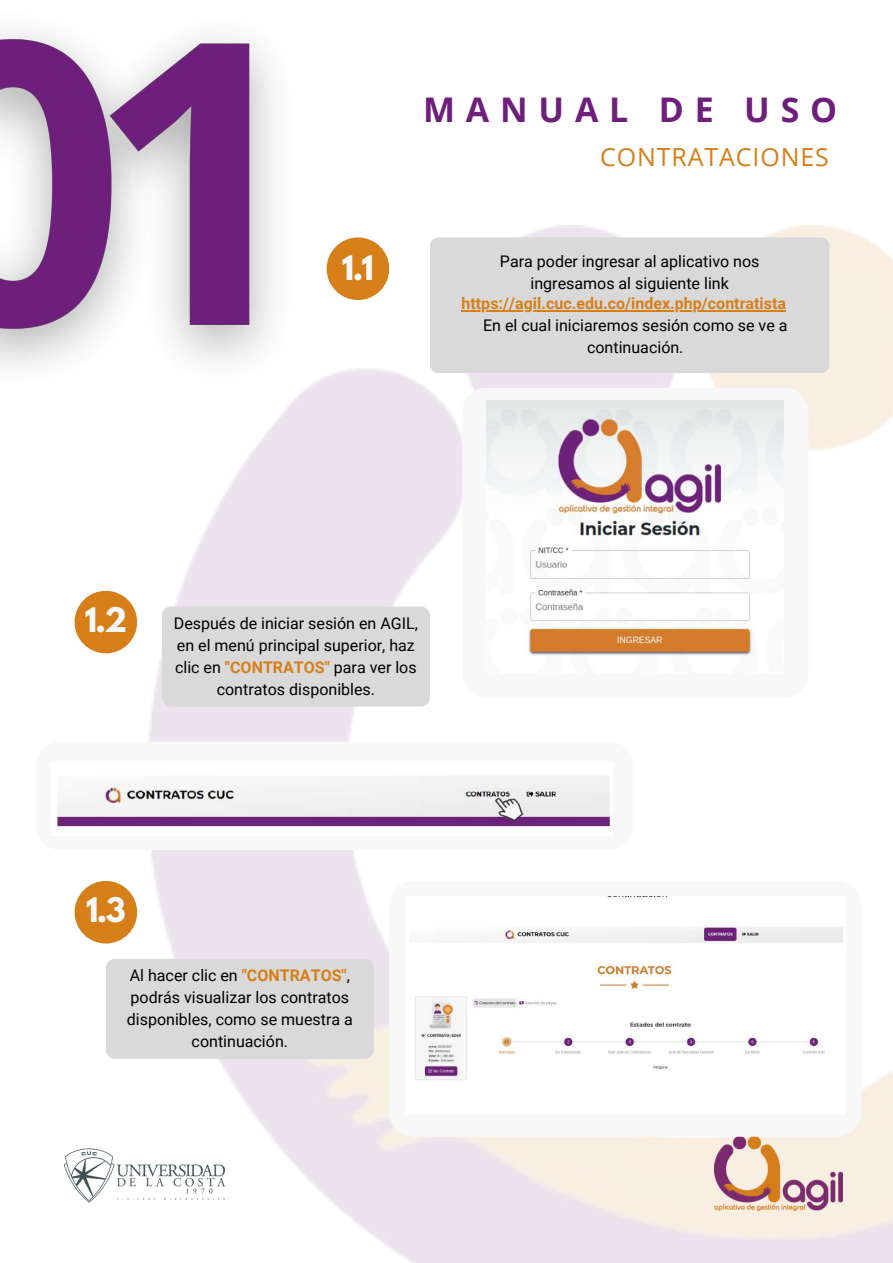
<style>
.page{position:relative;width:893px;height:1263px;background:#fff}
.page>*{position:absolute;margin:0;border:0;box-sizing:border-box;transform-origin:0 0}
.t1{font:700 33.97px "Open Sans";letter-spacing:.32em;color:#6e1f7b}
.t2{font:700 30px "League Spartan";color:#f8f8f8}
.t3{font:24.97px "Open Sans";letter-spacing:.035em;color:#d67e18}
.t4{font:16.05px/21.9px "Roboto";color:#000;text-align:center}
.t5{font:700 16.05px "Roboto";color:#d67e18}
.s1{font-weight:700;color:#d67e18}
</style>
<div class="page">
<img style="left:64px;top:1148px;width:82px;height:55px">
<img style="left:146px;top:225px;width:747px;height:1038px">
<div style="left:462px;top:388px;width:346px;height:310px;background:#f8f8f8;border-radius:25px"></div>
<div style="left:430px;top:237px;width:399px;height:136px;background:#d9d9d9"></div>
<div style="left:35px;top:741px;width:599px;height:109px;background:#f8f8f8;border-radius:25px"></div>
<div style="left:327px;top:237px;width:62px;height:63px;background:#d67e18;border-radius:50%"></div>
<div style="left:162px;top:606px;width:268px;height:100px;background:#d9d9d9"></div>
<img style="left:487px;top:401px;width:297px;height:254px">
<img style="left:57px;top:782px;width:554px;height:45px">
<div style="left:75px;top:591px;width:62px;height:62px;background:#d67e18;border-radius:50%"></div>
<div style="left:389px;top:881px;width:472px;height:256px;background:#fff;border-radius:25px"></div>
<img style="left:415px;top:927px;width:428px;height:153px">
<img style="left:0;top:32px;width:366px;height:517px">
<hr style="left:461px;top:310px;width:325px;height:1px;background:#d67e18">
<div style="left:75px;top:881px;width:62px;height:62px;background:#d67e18;border-radius:50%"></div>
<div style="left:106px;top:959px;width:268px;height:100px;background:#d9d9d9"></div>
<h2 class="t2" style="left:342px;top:253px;width:33px">1.1</h2>
<h1 class="t1" style="left:423px;top:85px;width:416px">MANUAL DE USO</h1>
<h3 class="t3" style="left:600px;top:139px;width:230px">CONTRATACIONES</h3>
<p class="t4" style="left:500px;top:250px;width:261px">Para poder ingresar al aplicativo nos ingresamos al siguiente link</p>
<p class="t5" style="left:461px;top:294px;width:326px">https://agil.cuc.edu.co/index.php/contratista</p>
<p class="t4" style="left:483px;top:315px;width:306px">En el cual iniciaremos sesión como se ve a continuación.</p>
<h2 class="t2" style="left:85px;top:605px;width:44px">1.2</h2>
<p class="t4" style="left:174px;top:612px;width:246px">Después de iniciar sesión en AGIL, en el menú principal superior, haz clic en <span class="s1">"CONTRATOS"</span> para ver los contratos disponibles.</p>
<h2 class="t2" style="left:86px;top:895px;width:41px">1.3</h2>
<p class="t4" style="left:127px;top:965px;width:227px">Al hacer clic en <span class="s1">"CONTRATOS"</span>, podrás visualizar los contratos disponibles, como se muestra a continuación.</p>
</div>
